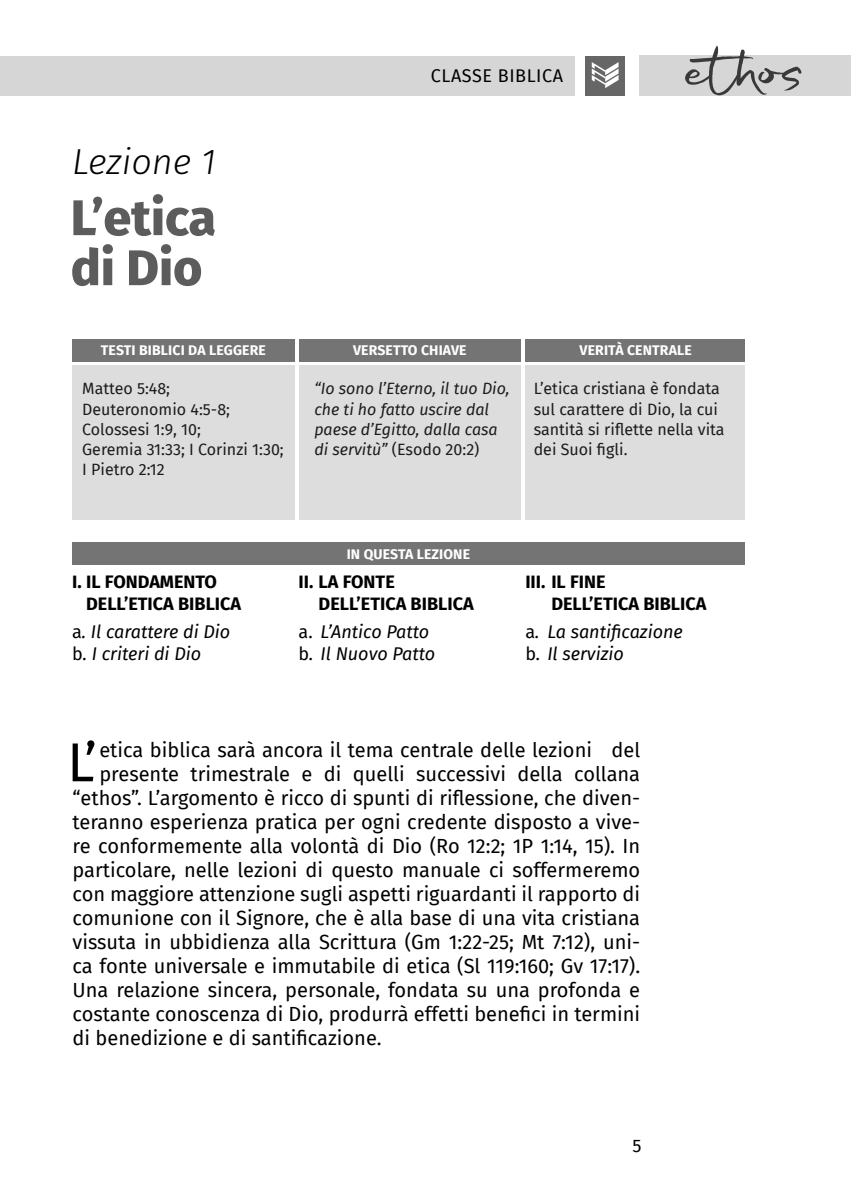
<style>
.page{position:relative;width:851px;height:1191px;background:#fff}
.page>*{position:absolute;margin:0;border:0;box-sizing:border-box;transform-origin:0 0}
.t1{font:54.8px "Fira Sans";color:#000}
.t2{font:800 50px/50px "Fira Sans";color:#5c5c5c}
.t3{font:italic 300 36px "Fira Sans";color:#000}
.t4{font:20px "Fira Sans";color:#000}
.t5{font:italic 18px/22px "Fira Sans";color:#000}
.t6{font:700 18px/22px "Fira Sans";color:#000}
.t7{font:18px "Fira Sans";letter-spacing:.03em;color:#000}
.t8{font:16px/20px "Fira Sans";color:#1c1c1c}
.t9{font:italic 16px/20px "Fira Sans";color:#1c1c1c}
.t10{font:700 14px "Fira Sans";letter-spacing:.01em;color:#fff}
.s1{font-style:normal}
</style>
<div class="page">
<div style="left:639px;top:56px;width:211px;height:40px;background:#d6d6d6"></div>
<svg style="left:684px;top:46px;width:117px;height:49px"></svg>
<div style="left:585px;top:56px;width:39px;height:39px;background:#666"></div>
<svg style="left:591px;top:62px;width:27px;height:26px"></svg>
<div style="left:0;top:56px;width:574px;height:39px;background:#d6d6d6"></div>
<div style="left:72px;top:339px;width:222px;height:22px;background:#747474"></div>
<div style="left:299px;top:339px;width:221px;height:22px;background:#747474"></div>
<div style="left:524px;top:339px;width:220px;height:22px;background:#747474"></div>
<div style="left:524px;top:365px;width:220px;height:155px;background:#ddd"></div>
<div style="left:299px;top:365px;width:221px;height:155px;background:#ddd"></div>
<div style="left:72px;top:365px;width:222px;height:155px;background:#ddd"></div>
<div style="left:72px;top:542px;width:672px;height:23px;background:#747474"></div>
<h3 class="t3" style="left:72px;top:136px;width:145px">Lezione 1</h3>
<h2 class="t2" style="left:71px;top:188px;width:147px">L’etica di Dio</h2>
<p class="t7" style="left:430px;top:62px;width:134px">CLASSE BIBLICA</p>
<p class="t10" style="left:101px;top:338px;width:166px">TESTI BIBLICI DA LEGGERE</p>
<p class="t10" style="left:353px;top:338px;width:115px">VERSETTO CHIAVE</p>
<p class="t10" style="left:579px;top:338px;width:114px">VERITÀ CENTRALE</p>
<p class="t9" style="left:314px;top:378px;width:197px">“Io sono l’Eterno, il tuo Dio, che ti ho fatto uscire dal paese d’Egitto, dalla casa di servitù” <span class="s1">(Esodo 20:2)</span></p>
<p class="t8" style="left:533px;top:378px;width:192px">L’etica cristiana è fondata sul carattere di Dio, la cui santità si riflette nella vita dei Suoi figli.</p>
<p class="t8" style="left:82px;top:378px;width:203px">Matteo 5:48;<br>Deuteronomio 4:5-8;<br>Colossesi 1:9, 10;<br>Geremia 31:33; I Corinzi 1:30;<br>I Pietro 2:12</p>
<p class="t6" style="left:86px;top:569px;width:156px;text-indent:-14px">I. IL FONDAMENTO<br>DELL’ETICA BIBLICA</p>
<p class="t5" style="left:72px;top:620px;width:160px"><span class="s1">a</span>. Il carattere di Dio <span class="s1">b</span>. I criteri di Dio</p>
<p class="t10" style="left:346px;top:542px;width:125px">IN QUESTA LEZIONE</p>
<p class="t6" style="left:318px;top:569px;width:156px;text-indent:-20px">II. LA FONTE<br>DELL’ETICA BIBLICA</p>
<p class="t5" style="left:298px;top:620px;width:138px"><span class="s1">a.</span> L’Antico Patto <span class="s1">b</span>. Il Nuovo Patto</p>
<p class="t6" style="left:551px;top:569px;width:156px;text-indent:-26px">III. IL FINE<br>DELL’ETICA BIBLICA</p>
<p class="t5" style="left:525px;top:620px;width:159px"><span class="s1">a</span>. La santificazione <span class="s1">b</span>. Il servizio</p>
<h1 class="t1" style="left:84px;top:721px;width:14px">’</h1>
<h1 class="t1" style="left:67px;top:720px;width:29px">L</h1>
<p class="t4" style="left:99px;top:735px;width:542px">etica biblica sarà ancora il tema centrale delle lezioni del</p>
<p class="t4" style="left:99px;top:759px;width:542px">presente trimestrale e di quelli successivi della collana</p>
<p class="t4" style="left:73px;top:783px;width:568px">“ethos”. L’argomento è ricco di spunti di riflessione, che diven-</p>
<p class="t4" style="left:73px;top:807px;width:568px">teranno esperienza pratica per ogni credente disposto a vive-</p>
<p class="t4" style="left:73px;top:831px;width:568px">re conformemente alla volontà di Dio (Ro 12:2; 1P 1:14, 15). In</p>
<p class="t4" style="left:73px;top:855px;width:568px">particolare, nelle lezioni di questo manuale ci soffermeremo</p>
<p class="t4" style="left:73px;top:879px;width:568px">con maggiore attenzione sugli aspetti riguardanti il rapporto di</p>
<p class="t4" style="left:73px;top:903px;width:568px">comunione con il Signore, che è alla base di una vita cristiana</p>
<p class="t4" style="left:73px;top:927px;width:568px">vissuta in ubbidienza alla Scrittura (Gm 1:22-25; Mt 7:12), uni-</p>
<p class="t4" style="left:73px;top:951px;width:568px">ca fonte universale e immutabile di etica (Sl 119:160; Gv 17:17).</p>
<p class="t4" style="left:73px;top:975px;width:568px">Una relazione sincera, personale, fondata su una profonda e</p>
<p class="t4" style="left:73px;top:999px;width:568px">costante conoscenza di Dio, produrrà effetti benefici in termini</p>
<p class="t4" style="left:73px;top:1023px;width:310px">di benedizione e di santificazione.</p>
<p class="t7" style="left:632px;top:1131px;width:11px">5</p>
</div>
